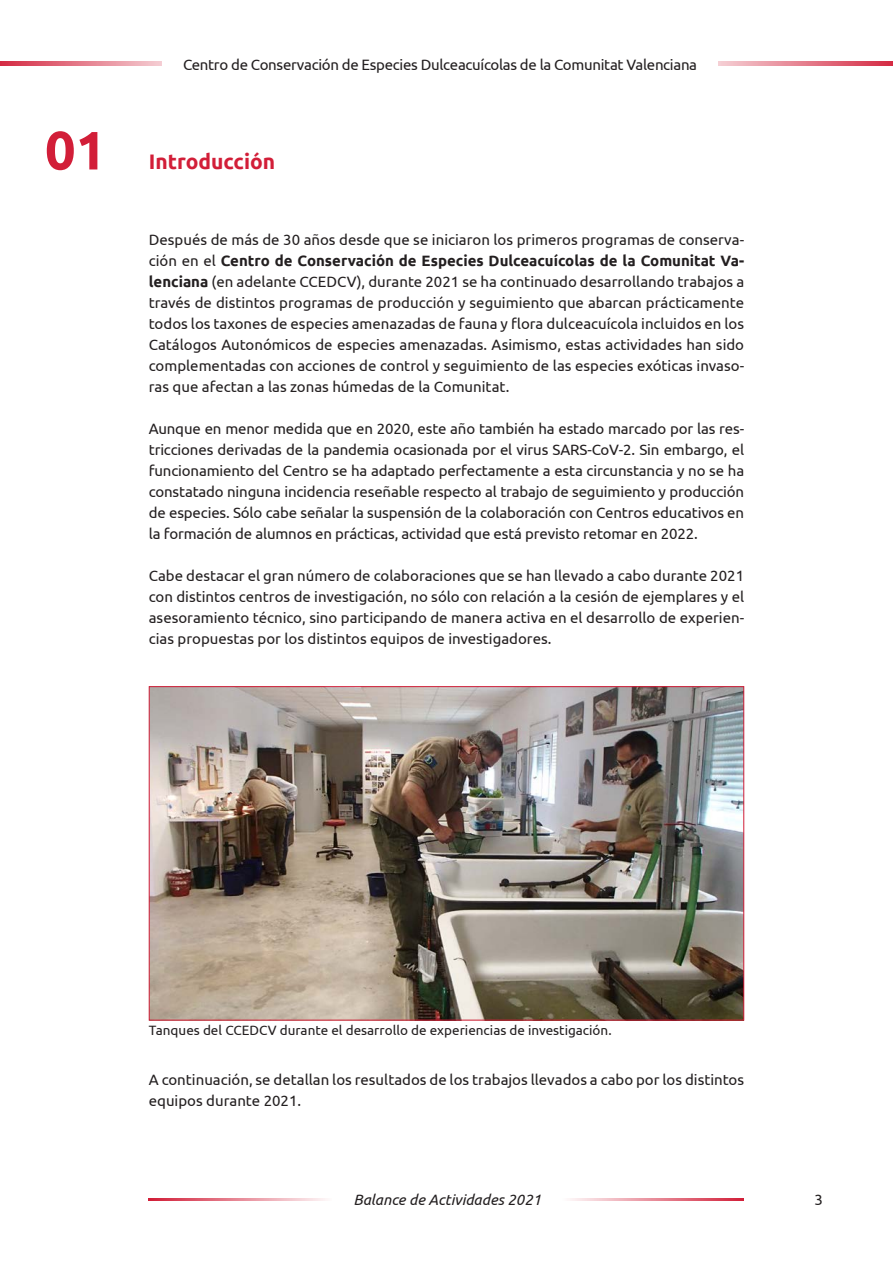
<style>
.page{position:relative;width:893px;height:1263px;background:#fff}
.page>*{position:absolute;margin:0;border:0;box-sizing:border-box;transform-origin:0 0}
.t1{font:700 54px "Ubuntu";color:#d21e38}
.t2{font:700 21px "Ubuntu";color:#d21e38}
.t3{font:15px/21px "Ubuntu";color:#231f20;text-align:justify}
.t4{font:15px "Ubuntu";letter-spacing:-.02em;color:#231f20}
.t5{font:italic 15px "Ubuntu";color:#231f20}
.t6{font:13.5px "Ubuntu";color:#231f20}
.s1{font-weight:700}
</style>
<div class="page">
<svg style="left:718px;top:62px;width:175px;height:4px"></svg>
<svg style="left:0;top:62px;width:162px;height:4px"></svg>
<hr style="left:563px;top:1198px;width:181px;height:2px;background:#d21e38">
<hr style="left:149px;top:1198px;width:183px;height:2px;background:#d21e38">
<img style="left:151px;top:688px;width:591px;height:330px">
<p class="t1" style="left:45px;top:118px;width:63px">01</p>
<p class="t4" style="left:183px;top:55px;width:516px">Centro de Conservación de Especies Dulceacuícolas de la Comunitat Valenciana</p>
<p class="t2" style="left:149px;top:149px;width:128px">Introducción</p>
<p class="t3" style="left:149px;top:228px;width:597px">Después de más de 30 años desde que se iniciaron los primeros programas de conserva&shy;ción en el <span class="s1">Centro de Conservación de Especies Dulceacuícolas de la Comunitat Va&shy;lenciana</span> (en adelante CCEDCV), durante 2021 se ha continuado desarrollando trabajos a través de distintos programas de producción y seguimiento que abarcan prácticamente todos los taxones de especies amenazadas de fauna y flora dulceacuícola incluidos en los Catálogos Autonómicos de especies amenazadas. Asimismo, estas actividades han sido complementadas con acciones de control y seguimiento de las especies exóticas invaso&shy;ras que afectan a las zonas húmedas de la Comunitat.</p>
<p class="t3" style="left:149px;top:417px;width:597px">Aunque en menor medida que en 2020, este año también ha estado marcado por las res&shy;tricciones derivadas de la pandemia ocasionada por el virus SARS-CoV-2. Sin embargo, el funcionamiento del Centro se ha adaptado perfectamente a esta circunstancia y no se ha constatado ninguna incidencia reseñable respecto al trabajo de seguimiento y producción de especies. Sólo cabe señalar la suspensión de la colaboración con Centros educativos en la formación de alumnos en prácticas, actividad que está previsto retomar en 2022.</p>
<p class="t3" style="left:149px;top:564px;width:597px">Cabe destacar el gran número de colaboraciones que se han llevado a cabo durante 2021 con distintos centros de investigación, no sólo con relación a la cesión de ejemplares y el asesoramiento técnico, sino participando de manera activa en el desarrollo de experien&shy;cias propuestas por los distintos equipos de investigadores.</p>
<p class="t6" style="left:149px;top:1022px;width:464px">Tanques del CCEDCV durante el desarrollo de experiencias de investigación.</p>
<p class="t3" style="left:149px;top:1068px;width:597px">A continuación, se detallan los resultados de los trabajos llevados a cabo por los distintos equipos durante 2021.</p>
<p class="t5" style="left:353px;top:1190px;width:189px">Balance de Actividades 2021</p>
<p class="t3" style="left:814px;top:1189px;width:10px">3</p>
</div>
